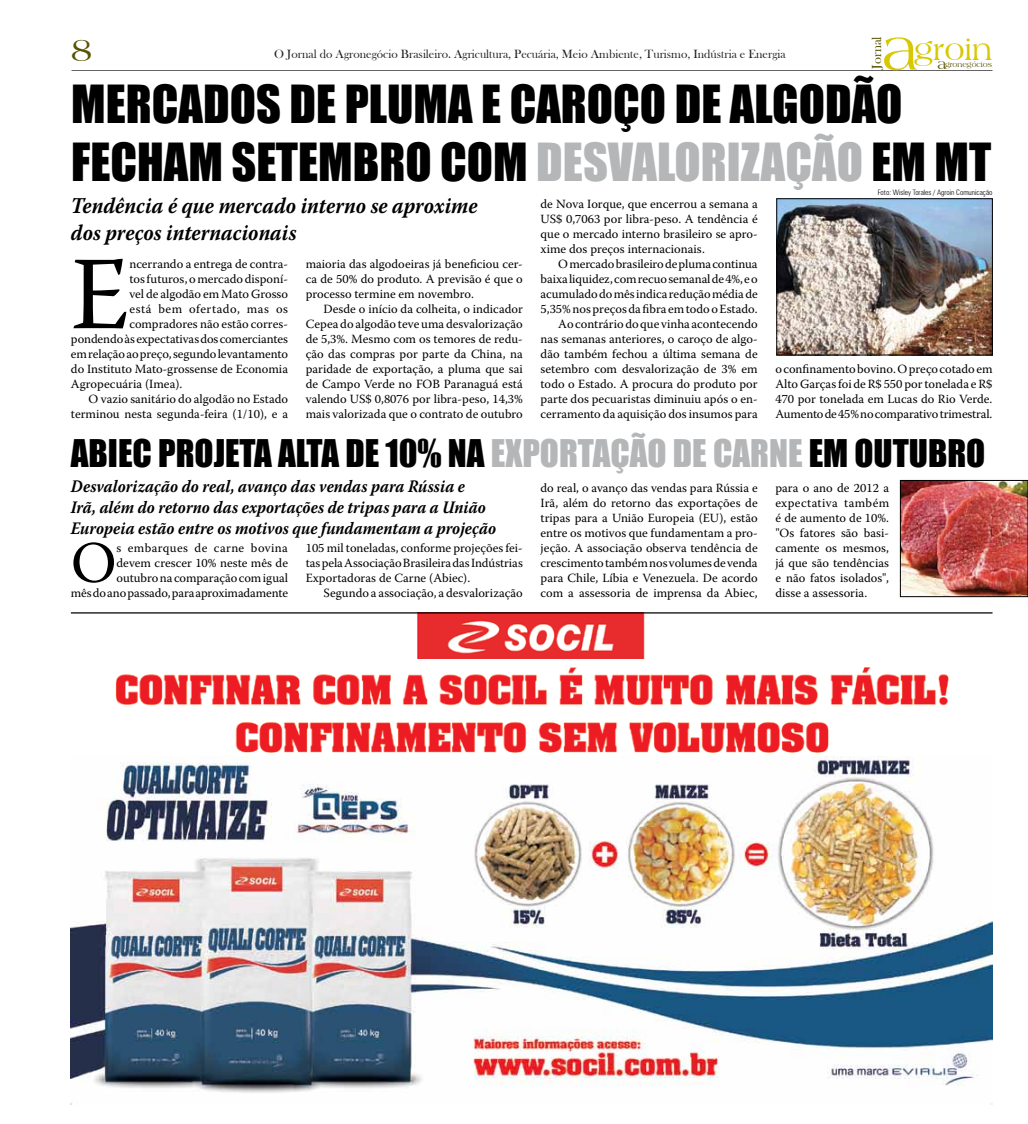
<style>
.page{position:relative;width:1028px;height:1124px;background:#fff}
.page>*{position:absolute;margin:0;border:0;box-sizing:border-box;transform-origin:0 0}
.t1{font:103.5px "Warnock Pro";color:#000}
.t2{font:58px "Warnock Pro";color:#000}
.t3{font:48.25px/57.9px "Impact";color:#000}
.t4{font:35px "Impact";color:#000}
.t5{font:33.75px "Americana BT";color:#585300}
.t6{font:31.25px "Americana BT";color:#d7c800}
.t7{font:italic 700 22.5px/27px "Warnock Pro";color:#000;scale:.9 1}
.t8{font:italic 700 17.5px/21px "Warnock Pro";color:#000;scale:.9 1}
.t9{font:13.5px "Bask Old Face";color:#585300}
.t10{font:12.5px/15px "Warnock Pro";color:#000;text-align:justify}
.t11{font:12.5px "Warnock Pro";letter-spacing:.04em;color:#000}
.t12{font:12.25px "Bask Old Face";color:#231f20}
.t13{font:7.62px "Americana BT";color:#585300}
.t14{font:300 condensed 7.5px "Zurich BT";color:#000}
.s1{font-size:60px}
.s2{font-size:14.62px}
.s3{color:#b4b6b8}
</style>
<div class="page">
<hr style="left:71px;top:70px;width:921px;height:1px;background:#231f20">
<img style="left:115px;top:667px;width:834px;height:86px">
<img style="left:71px;top:756px;width:921px;height:348px">
<img style="left:71px;top:613px;width:921px;height:45px">
<hr style="left:71px;top:612px;width:921px;height:1px;background:#000">
<img style="left:778px;top:200px;width:212px;height:153px">
<div style="left:776px;top:198px;width:216px;height:157px;border:1px solid #000"></div>
<img style="left:902px;top:482px;width:124px;height:112px">
<div style="left:900px;top:480px;width:128px;height:116px;border:1px solid #000"></div>
<h3 class="t5" style="left:71px;top:30px;width:23px">8</h3>
<p class="t12" style="left:274px;top:47px;width:513px">O Jornal do Agronegócio Brasileiro. Agricultura, Pecuária, Meio Ambiente, Turismo, Indústria e Energia</p>
<p class="t9" style="left:869px;top:68px;width:34px;rotate:-90deg">Jornal</p>
<h3 class="t6" style="left:881px;top:32px;width:112px"><span class="s1">a</span>groin</h3>
<p class="t13" style="left:937px;top:60px;width:56px"><span class="s2">a</span>gronegócios</p>
<h3 class="t3" style="left:71px;top:74px;width:892px">MERCADOS DE PLUMA E CAROÇO DE ALGODÃO<br>FECHAM SETEMBRO COM <span class="s3">DESVALORIZAÇÃO</span> EM MT</h3>
<p class="t14" style="left:877px;top:187px;width:116px">Foto: Wisley Torales / Agroin Comunicação</p>
<h3 class="t7" style="left:71px;top:192px;width:453px">Tendência é que mercado interno se aproxime dos preços internacionais</h3>
<p class="t10" style="left:540px;top:196px;width:219px">de Nova Iorque, que encerrou a semana a US$ 0,7063 por libra-peso. A tendência é que o mercado interno brasileiro se apro&shy;xime dos preços internacionais.</p>
<p class="t10" style="left:540px;top:256px;width:219px;text-align:right">O mercado brasileiro de pluma continua baixa liquidez, com recuo semanal de 4%, e o acumulado do mês indica redução média de 5,35% nos preços da fibra em todo o Estado.<br>Ao contrário do que vinha acontecendo nas semanas anteriores, o caroço de algo&shy;dão também fechou a última semana de setembro com desvalorização de 3% em todo o Estado. A procura do produto por parte dos pecuaristas diminuiu após o en&shy;cerramento da aquisição dos insumos para</p>
<h1 class="t1" style="left:71px;top:232px;width:60px">E</h1>
<p class="t10" style="left:129px;top:256px;width:160px">ncerrando a entrega de contra-</p>
<p class="t10" style="left:306px;top:256px;width:219px">maioria das algodoeiras já beneficiou cer&shy;ca de 50% do produto. A previsão é que o processo termine em novembro.</p>
<p class="t10" style="left:306px;top:301px;width:219px;text-indent:18px">Desde o início da colheita, o indicador Cepea do algodão teve uma desvalorização de 5,3%. Mesmo com os temores de redu&shy;ção das compras por parte da China, na paridade de exportação, a pluma que sai de Campo Verde no FOB Paranaguá está valendo US$ 0,8076 por libra-peso, 14,3% mais valorizada que o contrato de outubro</p>
<p class="t10" style="left:129px;top:271px;width:160px">tos futuros, o mercado disponí-</p>
<p class="t10" style="left:129px;top:286px;width:160px">vel de algodão em Mato Grosso</p>
<p class="t11" style="left:129px;top:301px;width:160px">está bem ofertado, mas os</p>
<p class="t10" style="left:129px;top:316px;width:160px">compradores não estão corres-</p>
<p class="t10" style="left:71px;top:331px;width:218px">pondendo às expectativas dos comerciantes</p>
<p class="t10" style="left:71px;top:346px;width:219px">em relação ao preço, segundo levantamento</p>
<p class="t10" style="left:71px;top:361px;width:219px">do Instituto Mato-grossense de Economia</p>
<p class="t10" style="left:71px;top:376px;width:113px">Agropecuária (Imea).</p>
<p class="t10" style="left:89px;top:391px;width:201px">O vazio sanitário do algodão no Estado</p>
<p class="t10" style="left:71px;top:406px;width:219px">terminou nesta segunda-feira (1/10), e a</p>
<p class="t10" style="left:775px;top:361px;width:219px">o confinamento bovino. O preço cotado em Alto Garças foi de R$ 550 por tonelada e R$ 470 por tonelada em Lucas do Rio Verde.<br>Aumento de 45% no comparativo trimestral.</p>
<h3 class="t4" style="left:71px;top:426px;width:916px">ABIEC PROJETA ALTA DE 10% NA <span class="s3">EXPORTAÇÃO DE CARNE</span> EM OUTUBRO</h3>
<h3 class="t8" style="left:71px;top:475px;width:474px">Desvalorização do real, avanço das vendas para Rússia e<br>Irã, além do retorno das exportações de tripas para a União<br>Europeia estão entre os motivos que fundamentam a projeção</h3>
<h2 class="t2" style="left:71px;top:527px;width:42px">O</h2>
<p class="t10" style="left:71px;top:539px;width:219px;text-align:right">s embarques de carne bovina<br>devem crescer 10% neste mês de<br>outubro na comparação com igual<br>mês do ano passado, para aproximadamente</p>
<p class="t10" style="left:306px;top:539px;width:219px">105 mil toneladas, conforme projeções fei&shy;tas pela Associação Brasileira das Indústrias Exportadoras de Carne (Abiec).</p>
<p class="t10" style="left:323px;top:584px;width:201px">Segundo a associação, a desvalorização</p>
<p class="t10" style="left:540px;top:479px;width:219px">do real, o avanço das vendas para Rússia e Irã, além do retorno das exportações de tripas para a União Europeia (EU), estão entre os motivos que fundamentam a pro&shy;jeção. A associação observa tendência de crescimento também nos volumes de venda para Chile, Líbia e Venezuela. De acordo com a assessoria de imprensa da Abiec,</p>
<p class="t10" style="left:775px;top:479px;width:115px">para o ano de 2012 a expectativa também é de aumento de 10%. "Os fatores são basi&shy;camente os mesmos, já que são tendências e não fatos isolados", disse a assessoria.</p>
</div>
